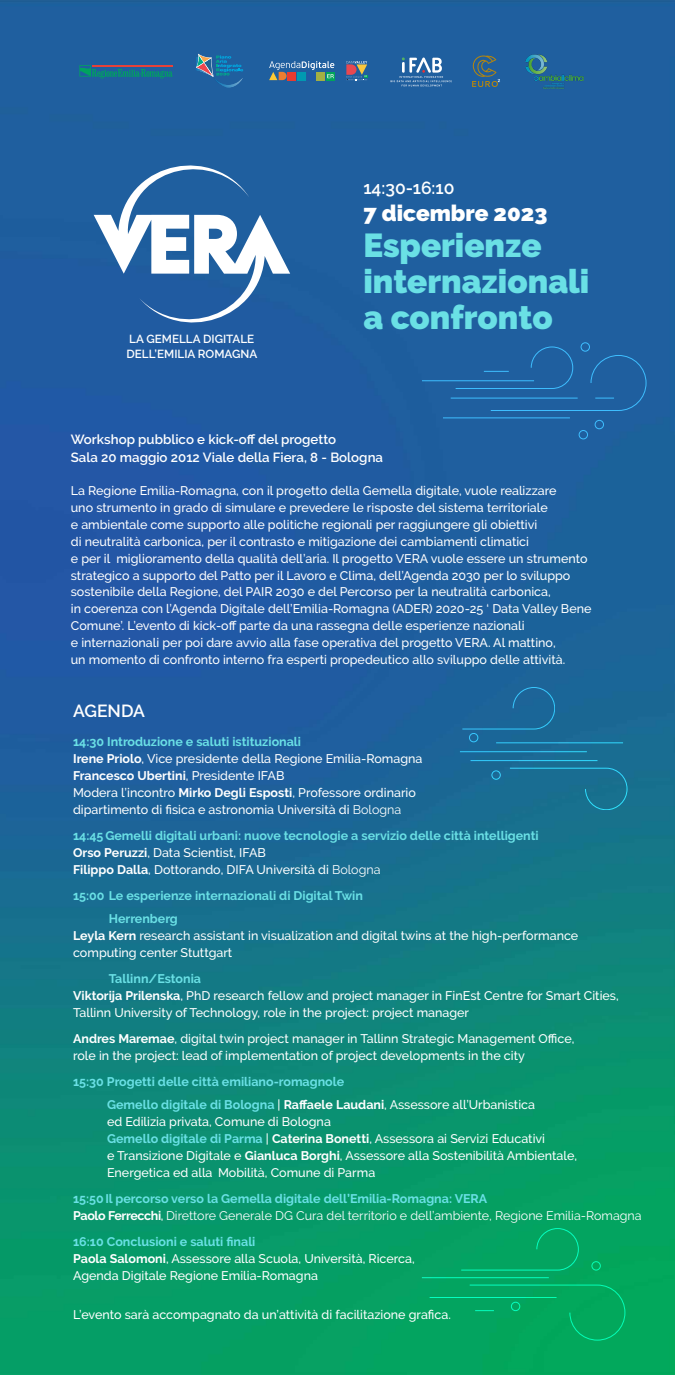
<style>
.page{position:relative;width:675px;height:1375px;background:#fff}
.page>*{position:absolute;margin:0;border:0;box-sizing:border-box;transform-origin:0 0}
.t1{font:900 33.12px/36.1px "Raleway";color:#6ae0e5}
.t2{font:900 22.5px "Raleway";color:#fff}
.t3{font:600 17.5px "Raleway";color:#fff}
.t4{font:600 13.31px/18.5px "Raleway";color:#fff}
.t5{font:500 12.5px/16.9px "Raleway";color:#fff}
.t6{font:700 12.5px/16.9px "Raleway";color:#6ae0e5}
.t7{font:12.5px/16.9px "Raleway";color:#fff}
.t8{font:600 11.69px/14.2px "Raleway";color:#fff}
.s1{font-weight:700;color:#6ae0e5}
.s2{font-weight:700}
.s3{font-weight:400}
.s4{color:#fff}
.s5{font-weight:500;color:#fff}
.s6{font-weight:400;color:#fff}
.s7{font-weight:500}
</style>
<div class="page">
<img style="left:0;top:0;width:675px;height:1375px">
<hr style="left:451px;top:398px;width:127px;height:1px;background:#fff">
<hr style="left:443px;top:418px;width:127px;height:1px;background:#fff">
<hr style="left:422px;top:381px;width:112px;height:1px;background:#fff">
<svg style="left:455px;top:347px;width:191px;height:64px;background:#2064a4"></svg>
<div style="left:579px;top:430px;width:9px;height:9px;border:1px solid #fff;border-radius:50%"></div>
<div style="left:581px;top:343px;width:9px;height:8px;border:1px solid #fff;border-radius:50%"></div>
<div style="left:595px;top:420px;width:9px;height:9px;border:1px solid #fff;border-radius:50%"></div>
<hr style="left:430px;top:1297px;width:127px;height:1px;background:#fff">
<hr style="left:422px;top:1277px;width:127px;height:1px;background:#fff">
<div style="left:469px;top:1285px;width:156px;height:55px;background:#02a65c"></div>
<div style="left:511px;top:1302px;width:9px;height:9px;border:1px solid #fff;border-radius:50%"></div>
<div style="left:592px;top:1261px;width:9px;height:9px;border:1px solid #fff;border-radius:50%"></div>
<svg style="left:461px;top:1228px;width:118px;height:43px;background:#03a664"></svg>
<div style="left:492px;top:771px;width:9px;height:9px;border:1px solid #fff;border-radius:50%"></div>
<div style="left:469px;top:733px;width:9px;height:9px;border:1px solid #fff;border-radius:50%"></div>
<hr style="left:460px;top:751px;width:127px;height:1px;background:#fff">
<hr style="left:496px;top:743px;width:127px;height:1px;background:#fff">
<hr style="left:471px;top:760px;width:126px;height:1px;background:#fff">
<div style="left:509px;top:768px;width:118px;height:42px;background:#196d92"></div>
<div style="left:462px;top:687px;width:93px;height:42px;background:#1c6498"></div>
<svg style="left:79px;top:65px;width:94px;height:14px"></svg>
<svg style="left:269px;top:61px;width:65px;height:19px"></svg>
<svg style="left:346px;top:61px;width:22px;height:20px"></svg>
<svg style="left:391px;top:57px;width:61px;height:29px;background:#4a7db0"></svg>
<svg style="left:196px;top:54px;width:49px;height:34px;background:#3070a3"></svg>
<svg style="left:472px;top:55px;width:28px;height:32px"></svg>
<img style="left:521px;top:52px;width:67px;height:39px">
<svg style="left:94px;top:144px;width:196px;height:202px"></svg>
<h3 class="t3" style="left:363px;top:178px;width:93px">14:30-16:10</h3>
<p class="t8" style="left:127px;top:332px;width:132px">LA GEMELLA DIGITALE<br>DELL’EMILIA ROMAGNA</p>
<h2 class="t2" style="left:363px;top:200px;width:186px">7 dicembre 2023</h2>
<h1 class="t1" style="left:363px;top:227px;width:228px">Esperienze internazionali a confronto</h1>
<p class="t4" style="left:71px;top:430px;width:314px">Workshop pubblico e kick-off del progetto<br>Sala 20 maggio 2012 Viale della Fiera, 8 - Bologna</p>
<p class="t5" style="left:71px;top:482px;width:522px">La Regione Emilia-Romagna, con il progetto della Gemella digitale, vuole realizzare<br>uno strumento in grado di simulare e prevedere le risposte del sistema territoriale<br>e ambientale come supporto alle politiche regionali per raggiungere gli obiettivi<br>di neutralità carbonica, per il contrasto e mitigazione dei cambiamenti climatici<br>e per il miglioramento della qualità dell’aria. Il progetto VERA vuole essere un strumento strategico a supporto del Patto per il Lavoro e Clima, dell’Agenda 2030 per lo sviluppo sostenibile della Regione, del PAIR 2030 e del Percorso per la neutralità carbonica,<br>in coerenza con l’Agenda Digitale dell’Emilia-Romagna (ADER) 2020-25 ‘ Data Valley Bene Comune’. L’evento di kick-off parte da una rassegna delle esperienze nazionali<br>e internazionali per poi dare avvio alla fase operativa del progetto VERA. Al mattino,<br>un momento di confronto interno fra esperti propedeutico allo sviluppo delle attività.</p>
<h3 class="t3" style="left:73px;top:701px;width:73px">AGENDA</h3>
<p class="t5" style="left:73px;top:733px;width:351px"><span class="s1">14:30 Introduzione e saluti istituzionali<br></span><span class="s2">Irene Priolo</span>, Vice presidente della Regione Emilia-Romagna <span class="s2">Francesco Ubertini</span>, Presidente IFAB<br>Modera l’incontro <span class="s2">Mirko Degli Esposti</span>, Professore ordinario dipartimento di fisica e astronomia Università di <span class="s3">Bologna</span></p>
<p class="t6" style="left:73px;top:827px;width:467px">14:45 Gemelli digitali urbani: nuove tecnologie a servizio delle città intelligenti<br><span class="s4">Orso Peruzzi</span><span class="s5">, Data Scientist, IFAB<br></span><span class="s4">Filippo Dalla</span><span class="s5">, Dottorando, DIFA Università di</span> <span class="s6">Bologna</span></p>
<p class="t6" style="left:109px;top:884px;width:256px;line-height:23.1px;text-indent:-36px">15:00 Le esperienze internazionali di Digital Twin<br>Herrenberg</p>
<p class="t5" style="left:73px;top:927px;width:507px"><span class="s2">Leyla Kern</span> research assistant in visualization and digital twins at the high-performance computing center Stuttgart</p>
<p class="t5" style="left:73px;top:970px;width:547px;text-indent:36px"><span class="s1">Tallinn/Estonia<br></span><span class="s2">Viktorija Prilenska</span>, PhD research fellow and project manager in FinEst Centre for Smart Cities,<br>Tallinn University of Technology, role in the project: project manager</p>
<p class="t5" style="left:73px;top:1030px;width:503px"><span class="s2">Andres Maremae</span>, digital twin project manager in Tallinn Strategic Management Office, role in the project: lead of implementation of project developments in the city</p>
<p class="t6" style="left:107px;top:1070px;width:429px;line-height:23.1px;text-indent:-34px">15:30 Progetti delle città emiliano-romagnole<br>Gemello digitale di Bologna <span class="s5">|</span> <span class="s4">Raffaele Laudani</span><span class="s5">, Assessore all’Urbanistica</span></p>
<p class="t5" style="left:107px;top:1113px;width:472px">ed Edilizia privata, Comune di Bologna<br><span class="s1">Gemello digitale di Parma</span> | <span class="s2">Caterina Bonetti</span>, Assessora ai Servizi Educativi<br>e Transizione Digitale e <span class="s2">Gianluca Borghi</span>, Assessore alla Sostenibilità Ambientale, Energetica ed alla Mobilità, Comune di Parma</p>
<p class="t7" style="left:73px;top:1190px;width:570px"><span class="s1">15:50 Il percorso verso la Gemella digitale dell’Emilia-Romagna: VERA<br></span><span class="s2">Paolo Ferrecchi</span><span class="s7">,</span> Direttore Generale DG Cura del territorio e dell’ambiente, Regione Emilia-Romagna</p>
<p class="t5" style="left:73px;top:1233px;width:343px"><span class="s1">16:10 Conclusioni e saluti finali<br></span><span class="s2">Paola Salomoni</span>, Assessore alla Scuola, Università, Ricerca,<br>Agenda Digitale Regione Emilia-Romagna</p>
<p class="t5" style="left:73px;top:1306px;width:379px">L’evento sarà accompagnato da un’attività di facilitazione grafica.</p>
</div>
